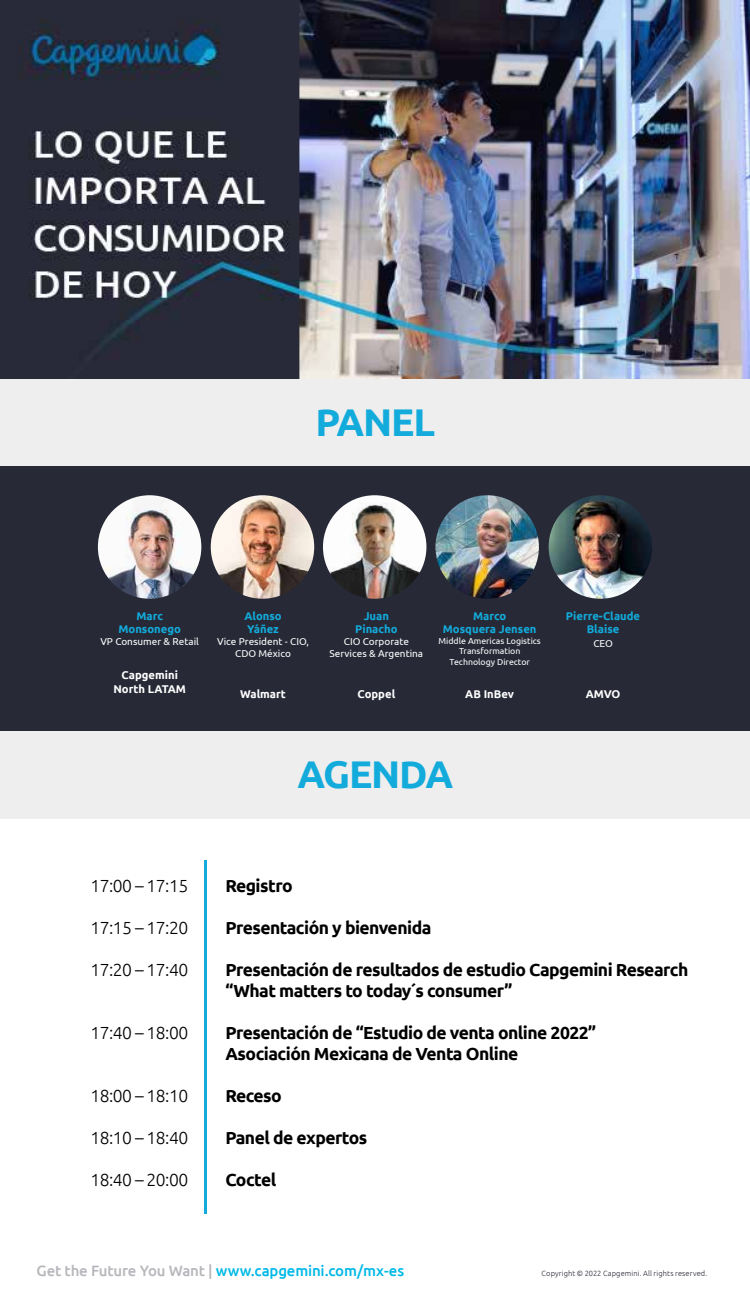
<style>
.page{position:relative;width:750px;height:1308px;background:#fff}
.page>*{position:absolute;margin:0;border:0;box-sizing:border-box;transform-origin:0 0}
.t1{font:700 38.62px "Ubuntu";letter-spacing:-.03em;color:#12abdb}
.t2{font:700 17.5px/21px "Ubuntu";letter-spacing:-.03em;color:#000}
.t3{font:300 17.5px "Ubuntu";letter-spacing:-.03em;color:#000}
.t4{font:500 15px "Ubuntu";letter-spacing:-.01em;color:#00b9e7}
.t5{font:700 11.25px/13.5px "Ubuntu";color:#12abdb;text-align:center}
.t6{font:700 11.25px/13.5px "Ubuntu";color:#fff;text-align:center}
.t7{font:10px/12px "Ubuntu";color:#fff;text-align:center}
.t8{font:8.75px/10.5px "Ubuntu";color:#fff;text-align:center}
.t9{font:300 7.5px "Ubuntu";letter-spacing:.015em;color:#272936}
.s1{color:#b8b6bb}
</style>
<div class="page">
<div style="left:0;top:379px;width:750px;height:87px;background:#eee"></div>
<div style="left:0;top:466px;width:750px;height:265px;background:#272936"></div>
<img style="left:98px;top:495px;width:103px;height:104px;border-radius:52px">
<img style="left:549px;top:495px;width:103px;height:104px;border-radius:52px">
<img style="left:323px;top:495px;width:103px;height:104px;border-radius:52px">
<img style="left:211px;top:495px;width:103px;height:104px;border-radius:52px">
<img style="left:435px;top:495px;width:104px;height:104px;border-radius:52px">
<img style="left:0;top:0;width:750px;height:379px">
<div style="left:0;top:731px;width:750px;height:88px;background:#eee"></div>
<hr style="left:204px;top:860px;width:3px;height:354px;background:#12abdb">
<h1 class="t1" style="left:316px;top:399px;width:121px">PANEL</h1>
<p class="t5" style="left:118px;top:609px;width:64px">Marc<br>Monsonego</p>
<p class="t7" style="left:100px;top:635px;width:100px">VP Consumer &amp; Retail</p>
<p class="t6" style="left:113px;top:668px;width:74px">Capgemini<br>North LATAM</p>
<p class="t5" style="left:244px;top:609px;width:39px;text-align:left">Alonso<br>Yáñez</p>
<p class="t7" style="left:217px;top:635px;width:93px">Vice President - CIO,<br>CDO México</p>
<p class="t5" style="left:355px;top:609px;width:44px">Juan<br>Pinacho</p>
<p class="t7" style="left:330px;top:635px;width:95px">CIO Corporate<br>Services &amp; Argentina</p>
<p class="t5" style="left:443px;top:609px;width:95px">Marco<br>Mosquera Jensen</p>
<p class="t8" style="left:439px;top:635px;width:104px">Middle Americas Logistics<br>Transformation<br>Technology Director</p>
<p class="t5" style="left:566px;top:609px;width:76px">Pierre-Claude<br>Blaise</p>
<p class="t7" style="left:593px;top:637px;width:21px">CEO</p>
<p class="t6" style="left:240px;top:687px;width:47px">Walmart</p>
<p class="t6" style="left:358px;top:687px;width:39px">Coppel</p>
<p class="t6" style="left:465px;top:687px;width:50px">AB InBev</p>
<p class="t6" style="left:586px;top:687px;width:36px">AMVO</p>
<h1 class="t1" style="left:297px;top:751px;width:158px">AGENDA</h1>
<p class="t3" style="left:90px;top:875px;width:99px">17:00 – 17:15</p>
<p class="t2" style="left:225px;top:875px;width:69px">Registro</p>
<p class="t3" style="left:90px;top:917px;width:99px">17:15 – 17:20</p>
<p class="t2" style="left:225px;top:917px;width:208px">Presentación y bienvenida</p>
<p class="t3" style="left:90px;top:959px;width:99px">17:20 – 17:40</p>
<p class="t2" style="left:225px;top:959px;width:465px">Presentación de resultados de estudio Capgemini Research “What matters to today´s consumer”</p>
<p class="t3" style="left:90px;top:1022px;width:99px">17:40 – 18:00</p>
<p class="t2" style="left:225px;top:1022px;width:372px">Presentación de “Estudio de venta online 2022”<br>Asociación Mexicana de Venta Online</p>
<p class="t3" style="left:90px;top:1085px;width:99px">18:00 – 18:10</p>
<p class="t2" style="left:225px;top:1085px;width:58px">Receso</p>
<p class="t3" style="left:90px;top:1127px;width:99px">18:10 – 18:40</p>
<p class="t2" style="left:225px;top:1127px;width:144px">Panel de expertos</p>
<p class="t3" style="left:90px;top:1169px;width:99px">18:40 – 20:00</p>
<p class="t2" style="left:225px;top:1169px;width:53px">Coctel</p>
<p class="t4" style="left:37px;top:1261px;width:369px"><span class="s1">Get the Future You Want |</span> www.capgemini.com/mx-es</p>
<p class="t9" style="left:542px;top:1269px;width:167px">Copyright © 2022 Capgemini. All rights reserved.</p>
</div>
